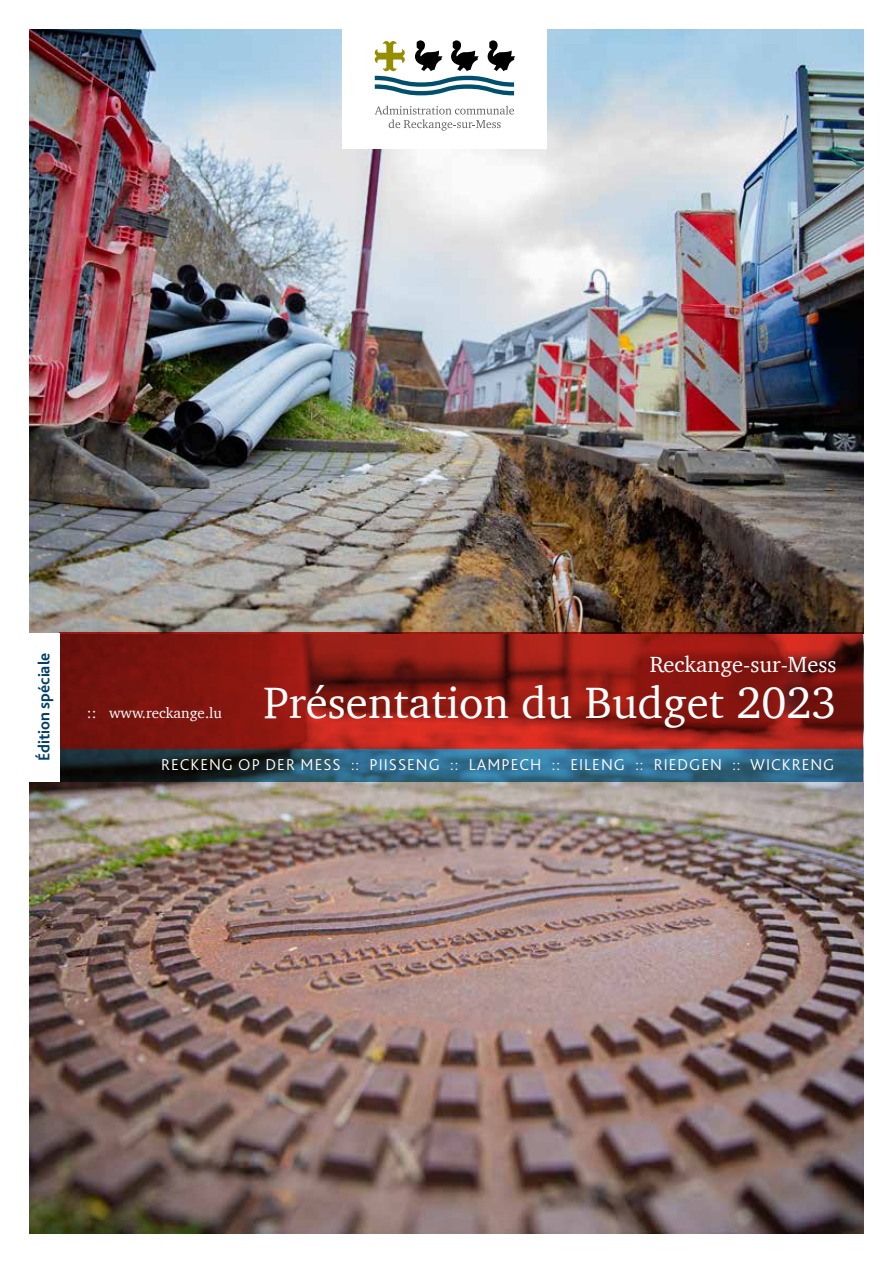
<style>
.page{position:relative;width:893px;height:1263px;background:#fff}
.page>*{position:absolute;margin:0;border:0;box-sizing:border-box;transform-origin:0 0}
.t1{font:45px "Charter";color:#fff}
.t2{font:22.5px "Charter";color:#fff}
.t3{font:300 16.5px "Bliss";letter-spacing:.06em;color:#fff}
.t4{font:700 16.5px "Bliss";color:#003e68}
.t5{font:15px "Charter";color:#fff}
</style>
<div class="page">
<img style="left:30px;top:30px;width:833px;height:1203px">
<div style="left:342px;top:0;width:204px;height:149px;background:#fff"></div>
<svg style="left:375px;top:40px;width:140px;height:55px"></svg>
<svg style="left:375px;top:106px;width:139px;height:25px"></svg>
<svg style="left:60px;top:633px;width:803px;height:116px;background:#8f1a13"></svg>
<svg style="left:60px;top:749px;width:803px;height:32px;background:#285770"></svg>
<div style="left:25px;top:633px;width:35px;height:148px;background:#fff"></div>
<p class="t4" style="left:34px;top:761px;width:110px;rotate:-90deg">Édition spéciale</p>
<h2 class="t2" style="left:650px;top:644px;width:188px">Reckange-sur-Mess</h2>
<h1 class="t1" style="left:264px;top:664px;width:574px">Présentation du Budget 2023</h1>
<p class="t3" style="left:161px;top:754px;width:675px">RECKENG OP DER MESS :: PIISSENG :: LAMPECH :: EILENG :: RIEDGEN :: WICKRENG</p>
<p class="t5" style="left:87px;top:700px;width:136px">:: www.reckange.lu</p>
</div>
